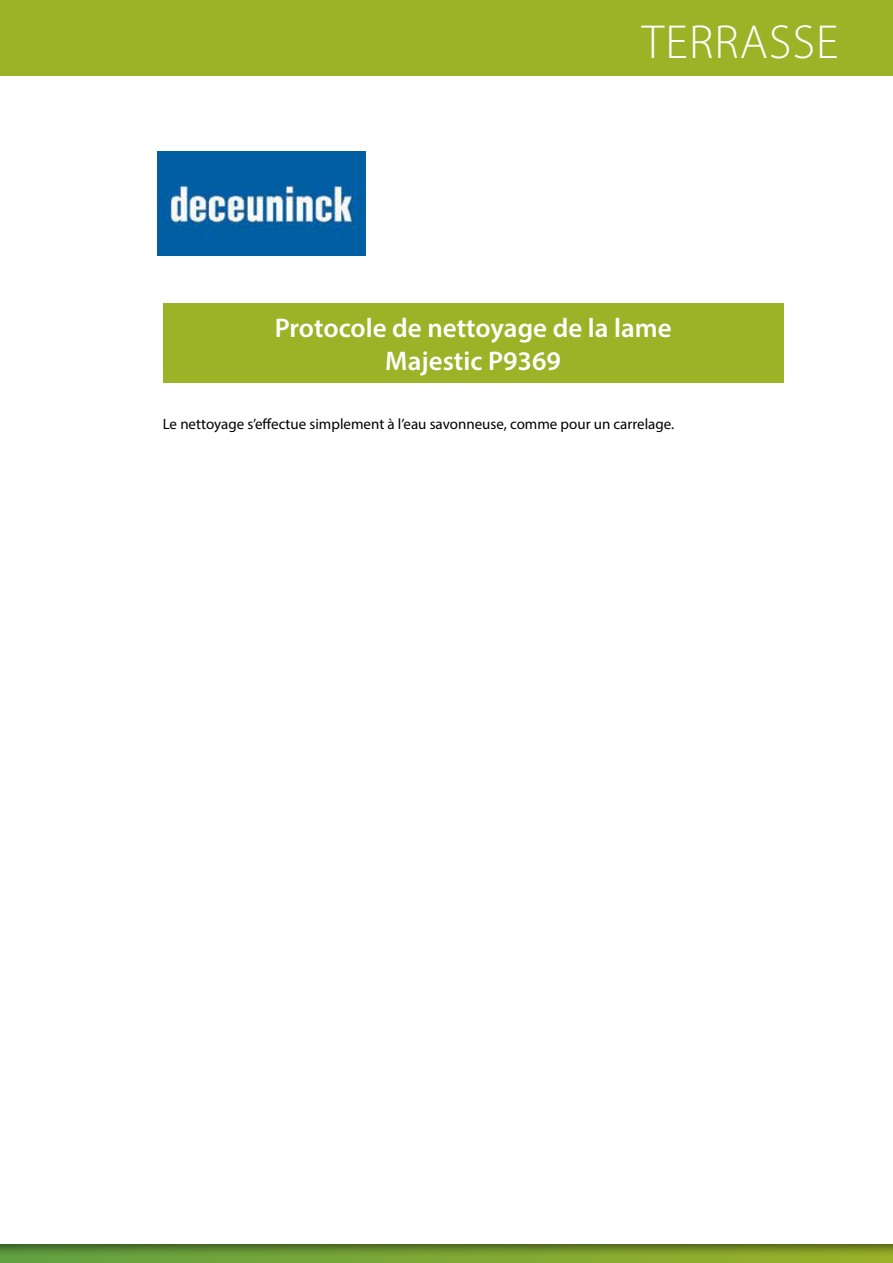
<style>
.page{position:relative;width:893px;height:1263px;background:#fff}
.page>*{position:absolute;margin:0;border:0;box-sizing:border-box;transform-origin:0 0}
.t1{font:300 48px "Myriad Pro";letter-spacing:.025em;color:#fff}
.t2{font:600 27px/32.4px "Myriad Pro";color:#fff;text-align:center}
.t3{font:15px "Myriad Pro";color:#000}
</style>
<div class="page">
<div style="left:0;top:0;width:893px;height:76px;background:#9cb227"></div>
<div style="left:0;top:1241px;width:893px;height:22px;background:#000;opacity:.5"></div>
<div style="left:163px;top:303px;width:621px;height:80px;background:#9cb227"></div>
<img style="left:157px;top:152px;width:208px;height:104px">
<h1 class="t1" style="left:642px;top:13px;width:198px">TERRASSE</h1>
<h2 class="t2" style="left:275px;top:311px;width:398px">Protocole de nettoyage de la lame<br>Majestic P9369</h2>
<p class="t3" style="left:163px;top:415px;width:513px">Le nettoyage s’effectue simplement à l’eau savonneuse, comme pour un carrelage.</p>
</div>
